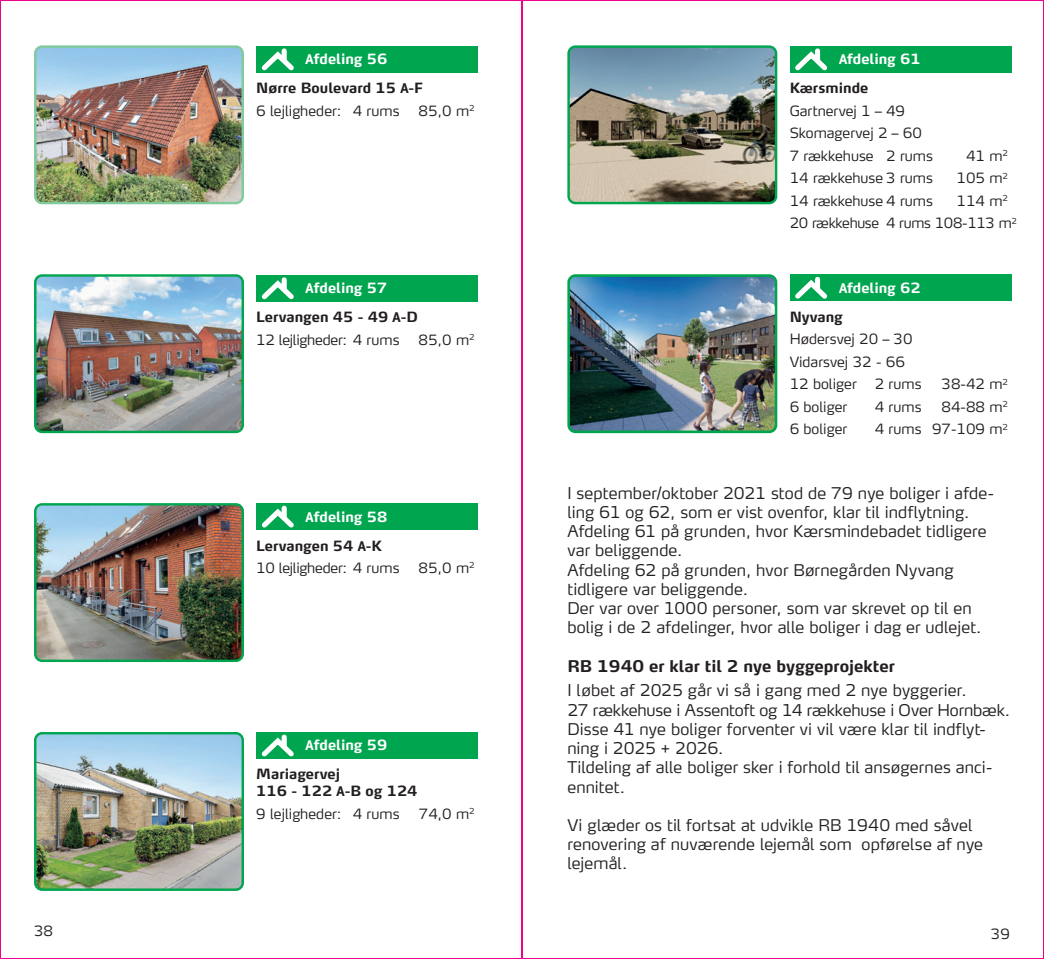
<style>
.page{position:relative;width:1044px;height:959px;background:#fff}
.page>*{position:absolute;margin:0;border:0;box-sizing:border-box;transform-origin:0 0}
.brød{font:300 16px/19.2px "Max TF";letter-spacing:.01em;color:#231f20}
.brød-2{font:300 16px "Max TF";letter-spacing:-.01em;color:#231f20}
.brød_bold{font:700 16px "Max TF";color:#231f20}
.brød_1_mm{font:300 14px "Max TF";color:#231f20}
.brød_bold-2{font:700 14px/16.8px "Max TF";color:#231f20}
.brød_1_mm-2{font:300 14px "Max TF";letter-spacing:-.02em;color:#231f20}
.t1{font:700 14px "Max TF";color:#fff}
</style>
<div class="page">
<img style="left:37px;top:277px;width:204px;height:153px">
<div style="left:34px;top:274px;width:210px;height:159px;border:2px solid #00a54f;border-radius:7px"></div>
<div style="left:257px;top:274px;width:221px;height:27px;background:#00a54f"></div>
<svg style="left:257px;top:277px;width:41px;height:25px"></svg>
<div style="left:281px;top:280px;width:6px;height:9px;background:#fff"></div>
<img style="left:35px;top:506px;width:208px;height:154px">
<div style="left:34px;top:503px;width:210px;height:158px;border:2px solid #00a54f;border-radius:7px"></div>
<div style="left:257px;top:503px;width:221px;height:27px;background:#00a54f"></div>
<svg style="left:261px;top:505px;width:33px;height:23px"></svg>
<div style="left:281px;top:508px;width:6px;height:9px;background:#fff"></div>
<img style="left:35px;top:734px;width:208px;height:155px">
<div style="left:34px;top:731px;width:210px;height:159px;border:2px solid #00a54f;border-radius:7px"></div>
<div style="left:257px;top:731px;width:221px;height:27px;background:#00a54f"></div>
<svg style="left:257px;top:734px;width:41px;height:25px"></svg>
<div style="left:281px;top:736px;width:6px;height:9px;background:#fff"></div>
<img style="left:37px;top:48px;width:206px;height:155px">
<div style="left:34px;top:45px;width:210px;height:159px;border:2px solid #80ca9c;border-radius:7px"></div>
<div style="left:257px;top:46px;width:221px;height:27px;background:#00a54f"></div>
<svg style="left:261px;top:48px;width:33px;height:23px"></svg>
<div style="left:281px;top:51px;width:6px;height:9px;background:#fff"></div>
<img style="left:570px;top:48px;width:205px;height:155px">
<div style="left:567px;top:45px;width:210px;height:159px;border:2px solid #00a54f;border-radius:7px"></div>
<div style="left:789px;top:46px;width:222px;height:27px;background:#00a54f"></div>
<svg style="left:795px;top:48px;width:33px;height:23px"></svg>
<div style="left:814px;top:51px;width:5px;height:9px;background:#fff"></div>
<img style="left:570px;top:277px;width:205px;height:155px">
<div style="left:567px;top:274px;width:210px;height:159px;border:2px solid #00a54f;border-radius:7px"></div>
<div style="left:789px;top:274px;width:222px;height:27px;background:#00a54f"></div>
<svg style="left:795px;top:276px;width:33px;height:23px"></svg>
<div style="left:814px;top:279px;width:5px;height:9px;background:#fff"></div>
<p class="t1" style="left:305px;top:50px;width:83px">Afdeling 56</p>
<p class="brød_bold-2" style="left:256px;top:79px;width:168px">Nørre Boulevard 15 A-F</p>
<p class="brød_1_mm" style="left:256px;top:102px;width:145px">6 lejligheder: 4 rums</p>
<p class="brød_1_mm" style="left:418px;top:102px;width:58px">85,0 m<sup>2</sup></p>
<p class="t1" style="left:305px;top:279px;width:83px">Afdeling 57</p>
<p class="brød_bold-2" style="left:256px;top:308px;width:163px">Lervangen 45 - 49 A-D</p>
<p class="brød_1_mm-2" style="left:256px;top:330px;width:145px">12 lejligheder: 4 rums</p>
<p class="brød_1_mm" style="left:418px;top:330px;width:58px">85,0 m<sup>2</sup></p>
<p class="t1" style="left:305px;top:507px;width:83px">Afdeling 58</p>
<p class="brød_bold-2" style="left:256px;top:536px;width:127px">Lervangen 54 A-K</p>
<p class="brød_1_mm-2" style="left:256px;top:559px;width:145px">10 lejligheder: 4 rums</p>
<p class="brød_1_mm" style="left:418px;top:559px;width:58px">85,0 m<sup>2</sup></p>
<p class="t1" style="left:305px;top:736px;width:83px">Afdeling 59</p>
<p class="brød_bold-2" style="left:256px;top:765px;width:163px">Mariagervej<br>116 - 122 A-B og 124</p>
<p class="brød_1_mm" style="left:256px;top:804px;width:145px">9 lejligheder: 4 rums</p>
<p class="brød_1_mm" style="left:419px;top:804px;width:57px">74,0 m<sup>2</sup></p>
<p class="t1" style="left:838px;top:50px;width:83px">Afdeling 61</p>
<p class="brød_bold-2" style="left:789px;top:79px;width:80px">Kærsminde</p>
<p class="brød_1_mm" style="left:789px;top:102px;width:117px">Gartnervej 1 – 49</p>
<p class="brød_1_mm" style="left:789px;top:124px;width:134px">Skomagervej 2 – 60</p>
<p class="brød_1_mm" style="left:789px;top:147px;width:145px">7 rækkehuse 2 rums</p>
<p class="brød_1_mm" style="left:965px;top:147px;width:43px">41 m<sup>2</sup></p>
<p class="brød_1_mm" style="left:789px;top:169px;width:145px">14 rækkehuse 3 rums</p>
<p class="brød_1_mm" style="left:956px;top:169px;width:53px">105 m<sup>2</sup></p>
<p class="brød_1_mm" style="left:789px;top:192px;width:145px">14 rækkehuse 4 rums</p>
<p class="brød_1_mm" style="left:956px;top:192px;width:53px">114 m<sup>2</sup></p>
<p class="brød_1_mm-2" style="left:789px;top:214px;width:229px">20 rækkehuse 4 rums 108-113 m<sup>2</sup></p>
<p class="t1" style="left:838px;top:278px;width:83px">Afdeling 62</p>
<p class="brød_bold-2" style="left:789px;top:308px;width:55px">Nyvang</p>
<p class="brød_1_mm" style="left:789px;top:330px;width:124px">Hødersvej 20 – 30</p>
<p class="brød_1_mm" style="left:789px;top:352px;width:117px">Vidarsvej 32 - 66</p>
<p class="brød_1_mm" style="left:789px;top:375px;width:69px">12 boliger</p>
<p class="brød_1_mm" style="left:874px;top:375px;width:48px">2 rums</p>
<p class="brød_1_mm" style="left:941px;top:375px;width:68px">38-42 m<sup>2</sup></p>
<p class="brød_1_mm" style="left:789px;top:397px;width:59px">6 boliger</p>
<p class="brød_1_mm" style="left:874px;top:397px;width:48px">4 rums</p>
<p class="brød_1_mm" style="left:941px;top:397px;width:68px">84-88 m<sup>2</sup></p>
<p class="brød_1_mm" style="left:789px;top:420px;width:59px">6 boliger</p>
<p class="brød_1_mm" style="left:874px;top:420px;width:135px">4 rums 97-109 m<sup>2</sup></p>
<p class="brød" style="left:567px;top:482px;width:428px">I september/oktober 2021 stod de 79 nye boliger i afde&shy;ling 61 og 62, som er vist ovenfor, klar til indflytning.</p>
<p class="brød" style="left:567px;top:521px;width:421px">Afdeling 61 på grunden, hvor Kærsmindebadet tidligere var beliggende.</p>
<p class="brød" style="left:567px;top:559px;width:388px">Afdeling 62 på grunden, hvor Børnegården Nyvang tidligere var beliggende.</p>
<p class="brød" style="left:567px;top:598px;width:415px">Der var over 1000 personer, som var skrevet op til en bolig i de 2 afdelinger, hvor alle boliger i dag er udlejet.</p>
<p class="brød_bold" style="left:567px;top:655px;width:329px">RB 1940 er klar til 2 nye byggeprojekter</p>
<p class="brød" style="left:567px;top:680px;width:400px">I løbet af 2025 går vi så i gang med 2 nye byggerier.</p>
<p class="brød-2" style="left:567px;top:699px;width:444px">27 rækkehuse i Assentoft og 14 rækkehuse i Over Hornbæk.</p>
<p class="brød" style="left:567px;top:718px;width:420px">Disse 41 nye boliger forventer vi vil være klar til indflyt&shy;ning i 2025 + 2026.</p>
<p class="brød" style="left:567px;top:757px;width:426px">Tildeling af alle boliger sker i forhold til ansøgernes anci&shy;ennitet.</p>
<p class="brød" style="left:567px;top:814px;width:417px">Vi glæder os til fortsat at udvikle RB 1940 med såvel renovering af nuværende lejemål som opførelse af nye lejemål.</p>
<p class="brød_1_mm" style="left:34px;top:922px;width:21px">38</p>
<p class="brød_1_mm" style="left:990px;top:924px;width:21px">39</p>
</div>
